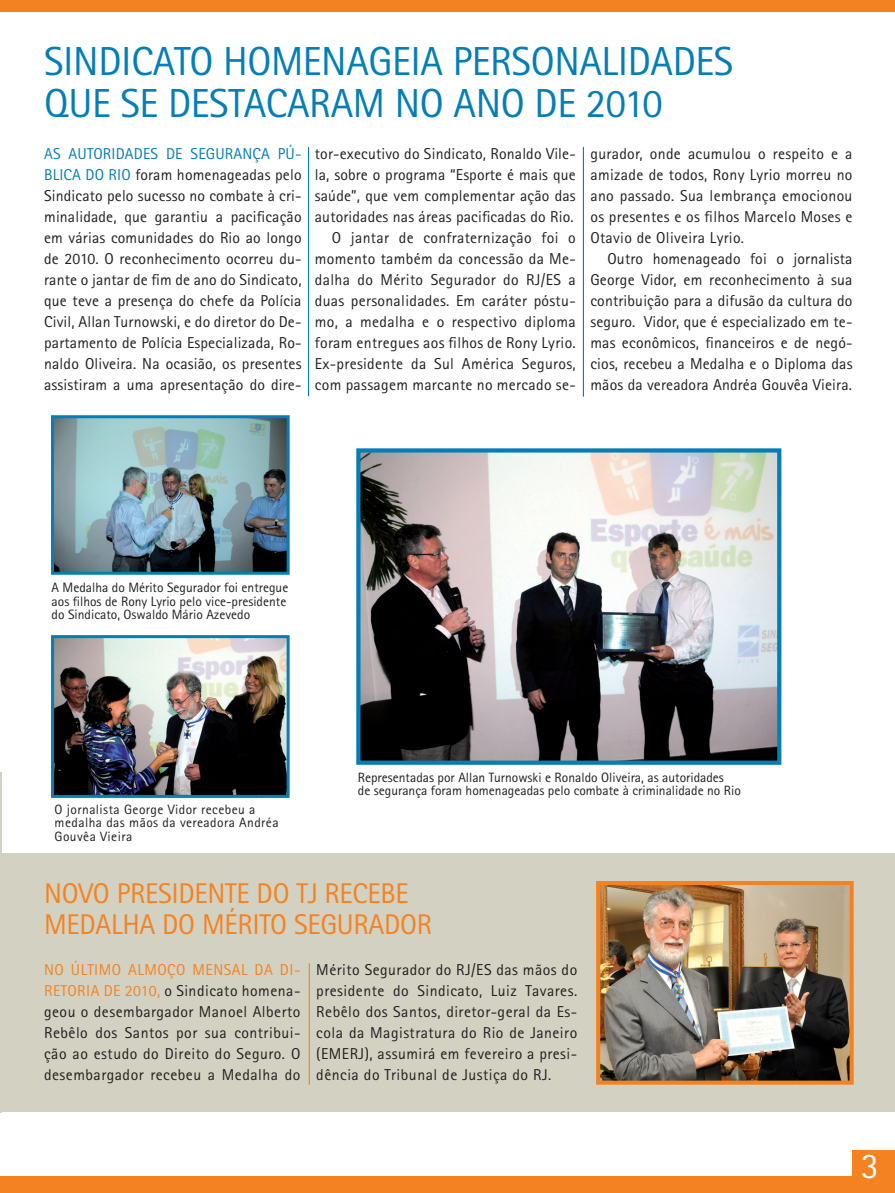
<style>
.page{position:relative;width:895px;height:1193px;background:#fff}
.page>*{position:absolute;margin:0;border:0;box-sizing:border-box;transform-origin:0 0}
.t1{font:40.5px "Rotis Sans Serif";letter-spacing:-.01em;color:#047eb5}
.t2{font:36px "Rotis Sans Serif";color:#fff}
.t3{font:28.5px "Rotis Sans Serif";letter-spacing:-.01em;color:#f58220}
.t4{font:15.75px/21px "Rotis Sans Serif";letter-spacing:.02em;color:#231f20;text-align:justify}
.t5{font:15.75px "Rotis Sans Serif";color:#047eb5}
.t6{font:15.75px "Rotis Sans Serif";color:#f58220}
.t7{font:13.5px/13.5px "Rotis Sans Serif";color:#231f20}
.t8{font:13.5px/13.5px "Rotis Sans Serif";letter-spacing:.03em;color:#231f20}
.s1{color:#047eb5}
.s2{color:#f58220}
</style>
<div class="page">
<div style="left:2px;top:0;width:892px;height:12px;background:#f58220"></div>
<div style="left:2px;top:1175px;width:892px;height:17px;background:#f58220"></div>
<div style="left:852px;top:1150px;width:42px;height:42px;background:#f58220"></div>
<div style="left:2px;top:853px;width:892px;height:258px;background:#d2d1c2"></div>
<hr style="left:308px;top:147px;width:1px;height:249px;background:#047eb5">
<hr style="left:583px;top:147px;width:1px;height:249px;background:#047eb5">
<hr style="left:309px;top:963px;width:1px;height:121px;background:#f58220">
<hr style="left:0;top:771px;width:2px;height:340px;background:#d2d1c2">
<img style="left:601px;top:885px;width:247px;height:194px">
<div style="left:596px;top:880px;width:257px;height:204px;border:4px solid #f58220"></div>
<img style="left:361px;top:453px;width:415px;height:306px">
<div style="left:356px;top:448px;width:425px;height:316px;border:4px solid #047eb5"></div>
<img style="left:55px;top:639px;width:230px;height:154px">
<div style="left:51px;top:635px;width:238px;height:162px;border:3px solid #047eb5"></div>
<img style="left:55px;top:419px;width:230px;height:151px">
<div style="left:51px;top:415px;width:238px;height:159px;border:3px solid #047eb5"></div>
<svg style="left:0;top:0;width:2px;height:12px"></svg>
<svg style="left:0;top:1175px;width:3px;height:18px"></svg>
<h1 class="t1" style="left:44px;top:37px;width:204px">Sindicato home</h1>
<h1 class="t1" style="left:321px;top:37px;width:171px">nageia perso</h1>
<h1 class="t1" style="left:554px;top:37px;width:159px">nalidades</h1>
<h1 class="t1" style="left:44px;top:79px;width:224px">que se destacaram</h1>
<h1 class="t1" style="left:394px;top:79px;width:269px">no ano de 2010</h1>
<p class="t5" style="left:44px;top:144px;width:156px">As autoridades de segura</p>
<p class="t4" style="left:44px;top:143px;width:259px;text-indent:198px"><span class="s1">nça pú&shy;blica do Rio</span> foram homenageadas pelo Sindicato pelo sucesso no combate à cri&shy;minalidade, que garantiu a pacificação em várias comunidades do Rio ao longo de 2010. O reconhecimento ocorreu du&shy;rante o jantar de fim de ano do Sindicato, que teve a presença do chefe da Polícia Civil, Allan Turnowski, e do diretor do De&shy;partamento de Polícia Especializada, Ro&shy;naldo Oliveira. Na ocasião, os presentes assistiram a uma apresentação do dire-</p>
<p class="t4" style="left:315px;top:143px;width:262px;text-align:right">tor-executivo do Sindicato, Ronaldo Vile&shy;la, sobre o programa “Esporte é mais que saúde”, que vem complementar ação das autoridades nas áreas pacificadas do Rio.<br>O jantar de confraternização foi o momento também da concessão da Me&shy;dalha do Mérito Segurador do RJ/ES a duas personalidades. Em caráter póstu&shy;mo, a medalha e o respectivo diploma foram entregues aos filhos de Rony Lyrio.<br>Ex-presidente da Sul América Seguros, com passagem marcante no mercado se-</p>
<p class="t4" style="left:590px;top:143px;width:263px">gurador, onde acumulou o respeito e a amizade de todos, Rony Lyrio morreu no ano passado. Sua lembrança emocionou os presentes e os filhos Marcelo Moses e Otavio de Oliveira Lyrio.</p>
<p class="t4" style="left:590px;top:248px;width:263px;text-indent:17px">Outro homenageado foi o jornalista George Vidor, em reconhecimento à sua contribuição para a difusão da cultura do seguro. Vidor, que é especializado em te&shy;mas econômicos, financeiros e de negó&shy;cios, recebeu a Medalha e o Diploma das mãos da vereadora Andréa Gouvêa Vieira.</p>
<p class="t7" style="left:52px;top:580px;width:238px">A Medalha do Mérito Segurador foi entregue aos filhos de Rony Lyrio pelo vice-presidente do Sindicato, Oswaldo Mário Azevedo</p>
<p class="t8" style="left:55px;top:802px;width:225px">O jornalista George Vidor recebeu a medalha das mãos da vereadora Andréa<br>Gouvêa Vieira</p>
<p class="t7" style="left:358px;top:770px;width:384px">Representadas por Allan Turnowski e Ronaldo Oliveira, as autoridades<br>de segurança foram homenageadas pelo combate à criminalidade no Rio</p>
<h3 class="t3" style="left:44px;top:876px;width:17px">Novo</h3>
<h3 class="t3" style="left:117px;top:876px;width:223px">presidente do TJ recebe</h3>
<h3 class="t3" style="left:44px;top:907px;width:68px">Medalha</h3>
<h3 class="t3" style="left:162px;top:907px;width:161px">do Mérito Segura</h3>
<h3 class="t3" style="left:384px;top:907px;width:32px">dor</h3>
<p class="t6" style="left:44px;top:960px;width:95px">No último almo</p>
<p class="t6" style="left:167px;top:960px;width:66px">ço mensal</p>
<p class="t4" style="left:44px;top:958px;width:258px;text-indent:210px"><span class="s2">da di&shy;retoria de 2010,</span> o Sindicato homena&shy;geou o desembargador Manoel Alberto Rebêlo dos Santos por sua contribui&shy;ção ao estudo do Direito do Seguro. O desembargador recebeu a Medalha do</p>
<p class="t4" style="left:316px;top:958px;width:262px">Mérito Segurador do RJ/ES das mãos do presidente do Sindicato, Luiz Tavares.<br>Rebêlo dos Santos, diretor-geral da Es&shy;cola da Magistratura do Rio de Janeiro (EMERJ), assumirá em fevereiro a presi&shy;dência do Tribunal de Justiça do RJ.</p>
<h2 class="t2" style="left:860px;top:1144px;width:19px">3</h2>
</div>
